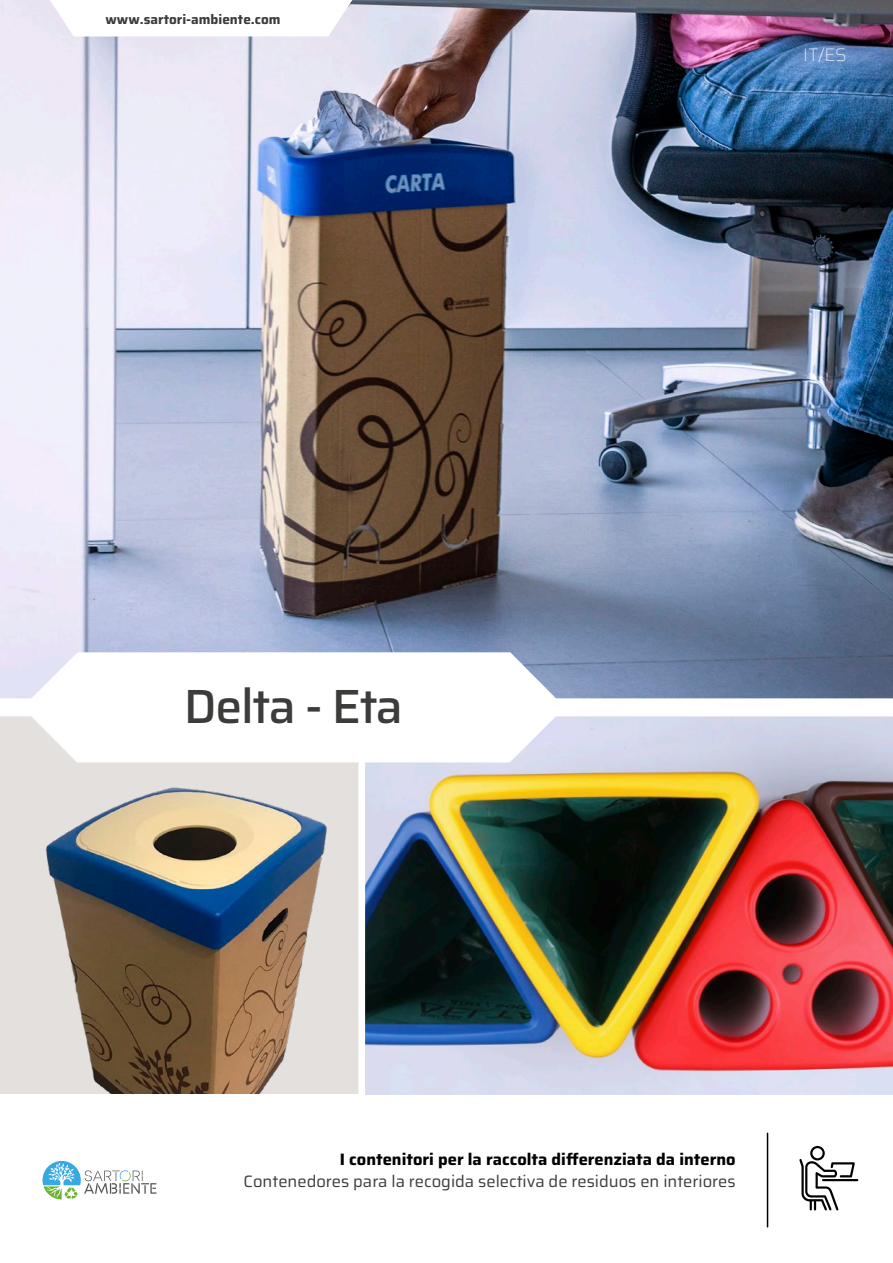
<style>
.page{position:relative;width:893px;height:1263px;background:#fff}
.page>*{position:absolute;margin:0;border:0;box-sizing:border-box;transform-origin:0 0}
.t1{font:500 48px "Saira";letter-spacing:-.025em;color:#3c3c3a}
.t2{font:100 18px "Saira";color:#fff}
.t3{font:16.5px "Saira";color:#3c3c3a}
.t4{font:700 16.5px "Saira";color:#000}
.t5{font:700 13.5px "Saira";color:#3c3c3a}
</style>
<div class="page">
<div style="left:0;top:711px;width:362px;height:383px;background:#e4e0de"></div>
<img style="left:0;top:0;width:893px;height:698px">
<img style="left:45px;top:787px;width:282px;height:307px">
<img style="left:365px;top:716px;width:528px;height:379px">
<div style="left:358px;top:755px;width:7px;height:349px;background:#fff"></div>
<div style="left:0;top:698px;width:893px;height:18px;background:#fff"></div>
<svg style="left:22px;top:652px;width:543px;height:110px"></svg>
<svg style="left:38px;top:0;width:328px;height:36px"></svg>
<svg style="left:43px;top:1161px;width:113px;height:38px"></svg>
<hr style="left:767px;top:1133px;width:1px;height:94px;background:#000">
<svg style="left:799px;top:1146px;width:59px;height:64px"></svg>
<p class="t5" style="left:106px;top:8px;width:177px">www.sartori-ambiente.com</p>
<p class="t2" style="left:803px;top:40px;width:45px">IT/ES</p>
<h1 class="t1" style="left:184px;top:668px;width:221px">Delta - Eta</h1>
<p class="t4" style="left:340px;top:1145px;width:397px">I contenitori per la raccolta differenziata da interno</p>
<p class="t3" style="left:244px;top:1168px;width:493px">Contenedores para la recogida selectiva de residuos en interiores</p>
</div>
